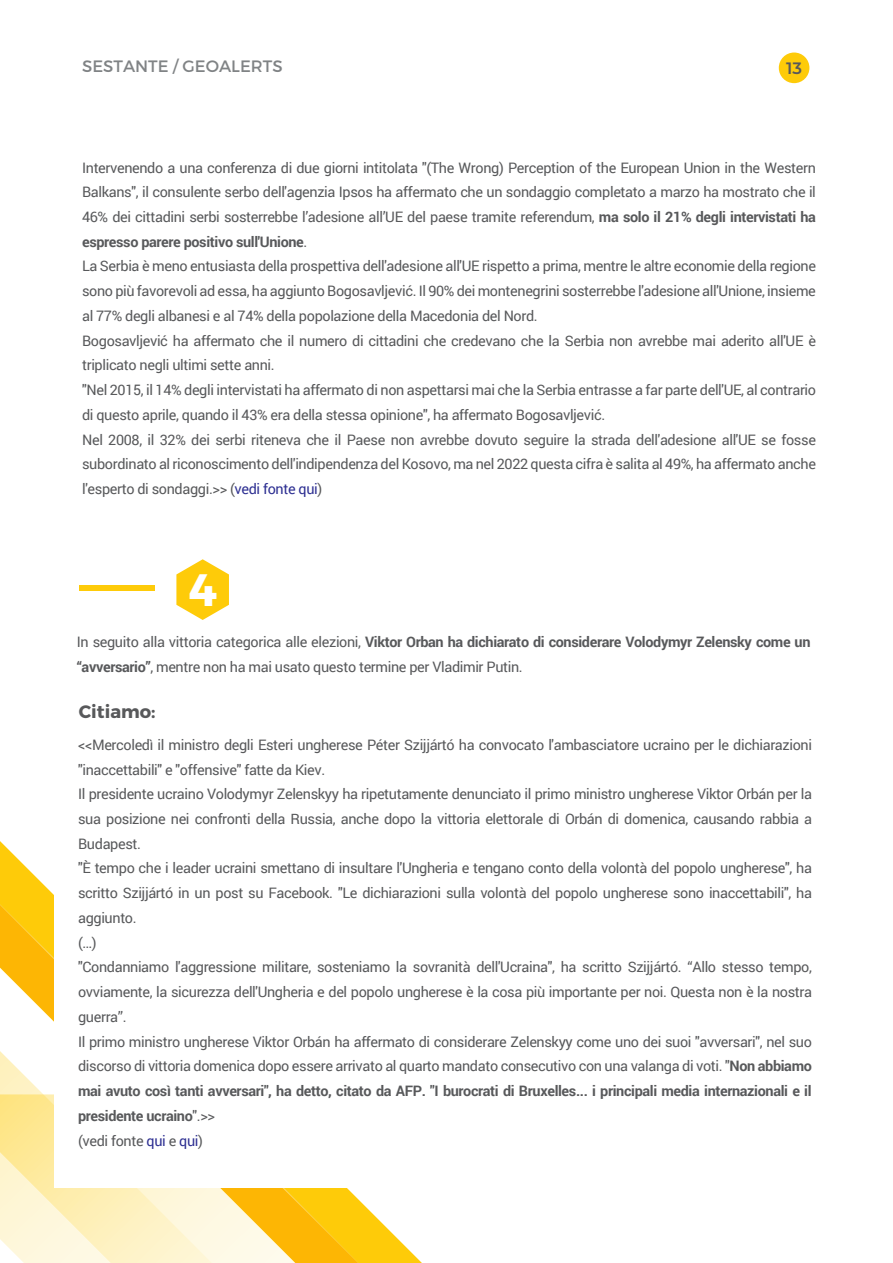
<style>
.page{position:relative;width:893px;height:1263px;background:#fff}
.page>*{position:absolute;margin:0;border:0;box-sizing:border-box;transform-origin:0 0}
.t1{font:700 45.3px "Montserrat";color:#fff}
.t2{font:700 18px "Montserrat";color:#58595b}
.t3{font:16.5px "Montserrat";color:#808385}
.t4{font:600 16.5px "Montserrat";color:#58595b}
.t5{font:14.4px/24.8px "Roboto";letter-spacing:-.025em;color:#58595b}
.s1{font-weight:700}
.s2{color:#2e3092}
</style>
<div class="page">
<svg style="left:0;top:841px;width:422px;height:422px"></svg>
<div style="left:54px;top:806px;width:764px;height:382px;background:#fff"></div>
<div style="left:779px;top:53px;width:30px;height:30px;background:#fecb09;border-radius:50%"></div>
<div style="left:79px;top:585px;width:76px;height:5px;background:#fecb09"></div>
<svg style="left:176px;top:559px;width:53px;height:61px"></svg>
<p class="t3" style="left:82px;top:56px;width:202px">SESTANTE / GEOALERTS</p>
<p class="t4" style="left:786px;top:56px;width:17px">13</p>
<p class="t5" style="left:82px;top:154px;width:735px">Intervenendo a una conferenza di due giorni intitolata "(The Wrong) Perception of the European Union in the Western Balkans", il consulente serbo dell'agenzia Ipsos ha affermato che un sondaggio completato a marzo ha mostrato che il 46% dei cittadini serbi sosterrebbe l’adesione all’UE del paese tramite referendum, <span class="s1">ma solo il 21% degli intervistati ha espresso parere positivo sull'Unione</span>.<br>La Serbia è meno entusiasta della prospettiva dell'adesione all'UE rispetto a prima, mentre le altre economie della regione sono più favorevoli ad essa, ha aggiunto Bogosavljević. Il 90% dei montenegrini sosterrebbe l'adesione all'Unione, insieme al 77% degli albanesi e al 74% della popolazione della Macedonia del Nord.<br>Bogosavljević ha affermato che il numero di cittadini che credevano che la Serbia non avrebbe mai aderito all'UE è triplicato negli ultimi sette anni.<br>"Nel 2015, il 14% degli intervistati ha affermato di non aspettarsi mai che la Serbia entrasse a far parte dell'UE, al contrario di questo aprile, quando il 43% era della stessa opinione", ha affermato Bogosavljević.<br>Nel 2008, il 32% dei serbi riteneva che il Paese non avrebbe dovuto seguire la strada dell'adesione all'UE se fosse subordinato al riconoscimento dell'indipendenza del Kosovo, ma nel 2022 questa cifra è salita al 49%, ha affermato anche l'esperto di sondaggi.&gt;&gt; (<span class="s2">vedi fonte qui</span>)</p>
<h1 class="t1" style="left:188px;top:561px;width:30px">4</h1>
<p class="t5" style="left:77px;top:629px;width:735px">In seguito alla vittoria categorica alle elezioni, <span class="s1">Viktor Orban ha dichiarato di considerare Volodymyr Zelensky come un “avversario”</span>, mentre non ha mai usato questo termine per Vladimir Putin.</p>
<p class="t2" style="left:79px;top:700px;width:78px">Citiamo:</p>
<p class="t5" style="left:78px;top:732px;width:735px">&lt;&lt;Mercoledì il ministro degli Esteri ungherese Péter Szijjártó ha convocato l'ambasciatore ucraino per le dichiarazioni "inaccettabili" e "offensive" fatte da Kiev.<br>Il presidente ucraino Volodymyr Zelenskyy ha ripetutamente denunciato il primo ministro ungherese Viktor Orbán per la sua posizione nei confronti della Russia, anche dopo la vittoria elettorale di Orbán di domenica, causando rabbia a Budapest.<br>"È tempo che i leader ucraini smettano di insultare l'Ungheria e tengano conto della volontà del popolo ungherese", ha scritto Szijjártó in un post su Facebook. "Le dichiarazioni sulla volontà del popolo ungherese sono inaccettabili", ha aggiunto.<br>(…)<br>"Condanniamo l'aggressione militare, sosteniamo la sovranità dell'Ucraina", ha scritto Szijjártó. “Allo stesso tempo, ovviamente, la sicurezza dell'Ungheria e del popolo ungherese è la cosa più importante per noi. Questa non è la nostra guerra”.<br>Il primo ministro ungherese Viktor Orbán ha affermato di considerare Zelenskyy come uno dei suoi "avversari", nel suo discorso di vittoria domenica dopo essere arrivato al quarto mandato consecutivo con una valanga di voti. "<span class="s1">Non abbiamo mai avuto così tanti avversari", ha detto, citato da AFP. "I burocrati di Bruxelles... i principali media internazionali e il presidente ucraino</span>".&gt;&gt;<br>(vedi fonte <span class="s2">qui</span> e <span class="s2">qui</span>)</p>
</div>
